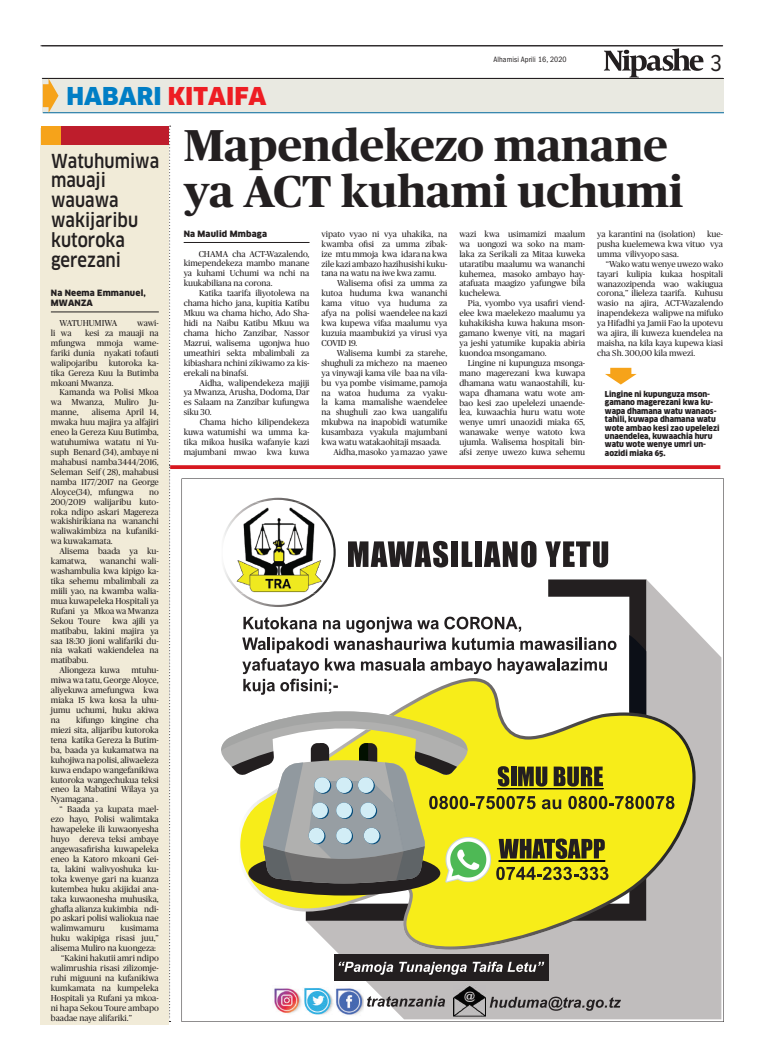
<style>
.page{position:relative;width:770px;height:1063px;background:#fff}
.page>*{position:absolute;margin:0;border:0;box-sizing:border-box;transform-origin:0 0}
.t1{font:700 44.5px/45.6px "Publico";color:#231f20;scale:1.04 1}
.t2{font:900 24px "Clan OSF";color:#ee1d23}
.t3{font:24px "Proxima Nova Cond";color:#231f20}
.t4{font:500 18.9px/19.8px "Clan OSF";color:#231f20;scale:.87 1}
.t5{font:8.6px/9.9px "Publico";color:#231f20;text-align:justify}
.t6{font:900 8.5px/9.9px "Clan";letter-spacing:.02em;color:#231f20}
.t7{font:900 8px/8.5px "Clan OSF";letter-spacing:-.005em;color:#231f20;scale:.95 1}
.t8{font:condensed 8px "Franklin Gothic";letter-spacing:.01em;color:#231f20}
.s1{color:#007ec5}
</style>
<div class="page">
<hr style="left:42px;top:46px;width:681px;height:1px;background:#231f20">
<hr style="left:42px;top:78px;width:681px;height:1px;background:#231f20">
<svg style="left:604px;top:48px;width:99px;height:30px"></svg>
<hr style="left:41px;top:46px;width:681px;height:1px;background:#231f20">
<hr style="left:43px;top:78px;width:681px;height:1px;background:#231f20">
<div style="left:43px;top:79px;width:681px;height:34px;background:#e9e9e1"></div>
<hr style="left:43px;top:112px;width:681px;height:1px;background:#00689e">
<svg style="left:43px;top:78px;width:15px;height:35px"></svg>
<hr style="left:184px;top:242px;width:125px;height:1px;background:#231f20">
<svg style="left:171px;top:465px;width:549px;height:4px;background:#d9232b"></svg>
<svg style="left:181px;top:478px;width:543px;height:544px"></svg>
<div style="left:41px;top:129px;width:128px;height:896px;background:#f1ebd8"></div>
<svg style="left:169px;top:126px;width:2px;height:896px"></svg>
<div style="left:60px;top:126px;width:109px;height:19px;background:#be1d2c"></div>
<div style="left:41px;top:126px;width:19px;height:19px;background:#f6a31a"></div>
<hr style="left:51px;top:312px;width:108px;height:1px;background:#231f20">
<svg style="left:605px;top:368px;width:31px;height:17px"></svg>
<p class="t8" style="left:493px;top:55px;width:75px">Alhamisi Aprili 16, 2020</p>
<h2 class="t3" style="left:710px;top:52px;width:13px">3</h2>
<h2 class="t2" style="left:67px;top:82px;width:201px"><span class="s1">habari</span> kitaifa</h2>
<h1 class="t1" style="left:184px;top:123px;width:482px">Mapendekezo manane ya ACT kuhami uchumi</h1>
<p class="t6" style="left:184px;top:229px;width:85px">Na Maulid Mmbaga</p>
<p class="t5" style="left:184px;top:249px;width:127px;text-indent:15px">CHAMA cha ACT-Wazalendo, kimependekeza mambo manane ya kuhami Uchumi wa nchi na kuukabiliana na corona.</p>
<p class="t5" style="left:184px;top:288px;width:127px;text-indent:15px">Katika taarifa iliyotolewa na chama hicho jana, kupitia Katibu Mkuu wa chama hicho, Ado Sha&shy;hidi na Naibu Katibu Mkuu wa chama hicho Zanzibar, Nassor Mazrui, walisema ugonjwa huo umeathiri sekta mbalimbali za kibiashara nchini zikiwamo za kis&shy;erekali na binafsi.</p>
<p class="t5" style="left:184px;top:378px;width:127px;text-indent:16px">Aidha, walipendekeza majiji ya Mwanza, Arusha, Dodoma, Dar es Salaam na Zanzibar kufungwa siku 30.</p>
<p class="t5" style="left:184px;top:417px;width:127px;text-indent:16px">Chama hicho kilipendekeza kuwa watumishi wa umma ka&shy;tika mikoa husika wafanyie kazi majumbani mwao kwa kuwa</p>
<h3 class="t4" style="left:51px;top:151px;width:126px">Watuhumiwa mauaji wauawa wakijaribu kutoroka gerezani</h3>
<p class="t6" style="left:51px;top:288px;width:96px">Na Neema Emmanuel,<br>MWANZA</p>
<p class="t5" style="left:59px;top:318px;width:59px">WATUHUMIWA</p>
<p class="t5" style="left:137px;top:318px;width:23px">wawi-</p>
<p class="t5" style="left:51px;top:328px;width:22px">li wa</p>
<p class="t5" style="left:321px;top:229px;width:127px">vipato vyao ni vya uhakika, na kwamba ofisi za umma zibak&shy;ize mtu mmoja kwa idara na kwa zile kazi ambazo hazihusishi kuku&shy;tana na watu na iwe kwa zamu.</p>
<p class="t5" style="left:321px;top:278px;width:127px;text-indent:16px">Walisema ofisi za umma za kutoa huduma kwa wananchi kama vituo vya huduma za afya na polisi waendelee na kazi kwa kupewa vifaa maalumu vya kuzuia maambukizi ya virusi vya COVID 19.</p>
<p class="t5" style="left:337px;top:348px;width:112px">Walisema kumbi za starehe,</p>
<p class="t5" style="left:321px;top:358px;width:127px">shughuli za michezo na maeneo</p>
<p class="t5" style="left:321px;top:368px;width:127px">ya vinywaji kama vile baa na vila-</p>
<p class="t5" style="left:321px;top:378px;width:127px">bu vya pombe visimame, pamoja</p>
<p class="t5" style="left:321px;top:388px;width:127px">na watoa huduma za vyaku-</p>
<p class="t5" style="left:321px;top:398px;width:127px">la kama mamalishe waendelee</p>
<p class="t5" style="left:321px;top:407px;width:127px">na shughuli zao kwa uangalifu</p>
<p class="t5" style="left:321px;top:417px;width:127px">mkubwa na inapobidi watumike</p>
<p class="t5" style="left:321px;top:427px;width:127px">kusambaza vyakula majumbani</p>
<p class="t5" style="left:321px;top:437px;width:121px">kwa watu watakaohitaji msaada.</p>
<p class="t5" style="left:333px;top:447px;width:115px">Aidha, masoko ya mazao yawe</p>
<p class="t5" style="left:459px;top:229px;width:127px">wazi kwa usimamizi maalum wa uongozi wa soko na mam&shy;laka za Serikali za Mitaa kuweka utaratibu maalumu wa wananchi kuhemea, masoko ambayo hay&shy;atafuata maagizo yafungwe bila kuchelewa.</p>
<p class="t5" style="left:459px;top:298px;width:127px;text-indent:9px">Pia, vyombo vya usafiri viend&shy;elee kwa maelekezo maalumu ya kuhakikisha kuwa hakuna mson&shy;gamano kwenye viti, na magari ya jeshi yatumike kupakia abiria kuondoa msongamano.</p>
<p class="t5" style="left:459px;top:358px;width:127px;text-indent:9px">Lingine ni kupunguza msonga&shy;mano magerezani kwa kuwapa dhamana watu wanaostahili, ku&shy;wapa dhamana watu wote am&shy;bao kesi zao upelelezi unaende&shy;lea, kuwaachia huru watu wote wenye umri unaozidi miaka 65, wanawake wenye watoto kwa ujumla. Walisema hospitali bin&shy;afsi zenye uwezo kuwa sehemu</p>
<p class="t5" style="left:597px;top:229px;width:127px;text-indent:110px">kue&shy;pusha kuelemewa kwa vituo vya umma vilivyopo sasa.</p>
<p class="t5" style="left:597px;top:259px;width:127px;text-indent:9px">“Wako watu wenye uwezo wako tayari kulipia kukaa hospitali wanazozipenda wao wakiugua corona,” ilieleza taarifa. Kuhusu wasio na ajira, ACT-Wazalendo inapendekeza walipwe na mifuko ya Hifadhi ya Jamii Fao la upotevu wa ajira, ili kuweza kuendelea na maisha, na kila kaya kupewa kiasi cha Sh. 300,00 kila mwezi.</p>
<p class="t5" style="left:597px;top:229px;width:100px">ya karantini na (isolation)</p>
<p class="t5" style="left:51px;top:328px;width:109px;text-indent:34px">kesi za mauaji na mfungwa</p>
<p class="t5" style="left:97px;top:338px;width:28px">mmoja</p>
<p class="t5" style="left:51px;top:338px;width:109px;text-indent:83px">wame&shy;fariki dunia nyakati tofauti walipojaribu</p>
<p class="t5" style="left:51px;top:358px;width:109px;text-indent:58px">kutoroka ka&shy;tika Gereza Kuu la Butimba mkoani Mwanza.</p>
<p class="t5" style="left:51px;top:388px;width:109px;text-indent:9px">Kamanda wa Polisi Mkoa wa Mwanza, Muliro Ju&shy;manne,</p>
<p class="t7" style="left:605px;top:389px;width:122px">Lingine ni kupunguza mson&shy;gamano magerezani kwa ku&shy;wapa dhamana watu wanaos&shy;tahili, kuwapa dhamana watu wote ambao kesi zao upelelezi unaendelea, kuwaachia huru watu wote wenye umri un&shy;aozidi miaka 65.</p>
<p class="t5" style="left:51px;top:407px;width:109px;text-indent:41px">alisema April 14, mwaka huu majira ya alfajiri eneo la Gereza Kuu Butimba, watuhumiwa watatu ni Yu&shy;suph Benard (34), ambaye ni mahabusi namba 3444/2016, Seleman Seif ( 28), mahabusi namba 1177/2017 na George Aloyce(34), mfungwa</p>
<p class="t5" style="left:51px;top:487px;width:109px;text-indent:98px">no 200/2019 walijaribu kuto&shy;roka ndipo askari Magereza wakishirikiana na wananchi waliwakimbiza na kufaniki&shy;wa kuwakamata.</p>
<p class="t5" style="left:51px;top:546px;width:109px;text-indent:9px">Alisema baada ya ku&shy;kamatwa,</p>
<p class="t5" style="left:51px;top:556px;width:109px;text-indent:49px">wananchi wali&shy;washambulia kwa kipigo ka&shy;tika sehemu mbalimbali za miili yao, na kwamba walia&shy;mua kuwapeleka Hospitali ya Rufani ya Mkoa wa Mwanza Sekou Toure</p>
<p class="t5" style="left:112px;top:616px;width:48px">kwa ajili ya</p>
<p class="t5" style="left:51px;top:626px;width:109px">matibabu, lakini majira ya</p>
<p class="t5" style="left:51px;top:636px;width:109px">saa 18:30 jioni walifariki du-</p>
<p class="t5" style="left:51px;top:646px;width:109px">nia wakati wakiendelea na</p>
<p class="t5" style="left:51px;top:655px;width:39px">matibabu.</p>
<p class="t5" style="left:59px;top:665px;width:62px">Aliongeza kuwa</p>
<p class="t5" style="left:51px;top:665px;width:109px;text-indent:81px">mtuhu&shy;miwa wa tatu, George Aloyce, aliyekuwa amefungwa kwa miaka 15 kwa kosa la uhu&shy;jumu uchumi, huku akiwa na</p>
<p class="t5" style="left:51px;top:715px;width:109px;text-indent:25px">kifungo kingine cha miezi sita, alijaribu kutoroka tena katika Gereza la Butim&shy;ba, baada ya kukamatwa na kuhojiwa na polisi, aliwaeleza kuwa endapo wangefanikiwa kutoroka wangechukua teksi eneo la Mabatini Wilaya ya Nyamagana .</p>
<p class="t5" style="left:51px;top:804px;width:109px;text-indent:9px">“ Baada ya kupata mael&shy;ezo hayo, Polisi walimtaka hawapeleke ili kuwaonyesha huyo dereva teksi ambaye angewasafirisha kuwapeleka eneo la Katoro mkoani Gei&shy;ta, lakini walivyoshuka ku&shy;toka kwenye gari na kuanza kutembea huku akijidai ana&shy;taka kuwaonesha muhusika, ghafla alianza kukimbia ndi&shy;po askari polisi waliokua nae walimwamuru</p>
<p class="t5" style="left:120px;top:923px;width:40px">kusimama</p>
<p class="t5" style="left:51px;top:933px;width:109px">huku wakipiga risasi juu,”</p>
<p class="t5" style="left:51px;top:943px;width:107px">alisema Muliro na kuongeza:</p>
<p class="t5" style="left:61px;top:953px;width:99px">“Kakini hakutii amri ndipo</p>
<p class="t5" style="left:51px;top:963px;width:109px">walimrushia risasi zilizomje-</p>
<p class="t5" style="left:51px;top:973px;width:109px">ruhi miguuni na kufanikiwa</p>
<p class="t5" style="left:51px;top:983px;width:109px">kumkamata na kumpeleka</p>
<p class="t5" style="left:51px;top:993px;width:109px">Hospitali ya Rufani ya mkoa-</p>
<p class="t5" style="left:51px;top:1003px;width:109px">ni hapa Sekou Toure ambapo</p>
<p class="t5" style="left:51px;top:1013px;width:82px">baadae naye alifariki.”</p>
</div>
